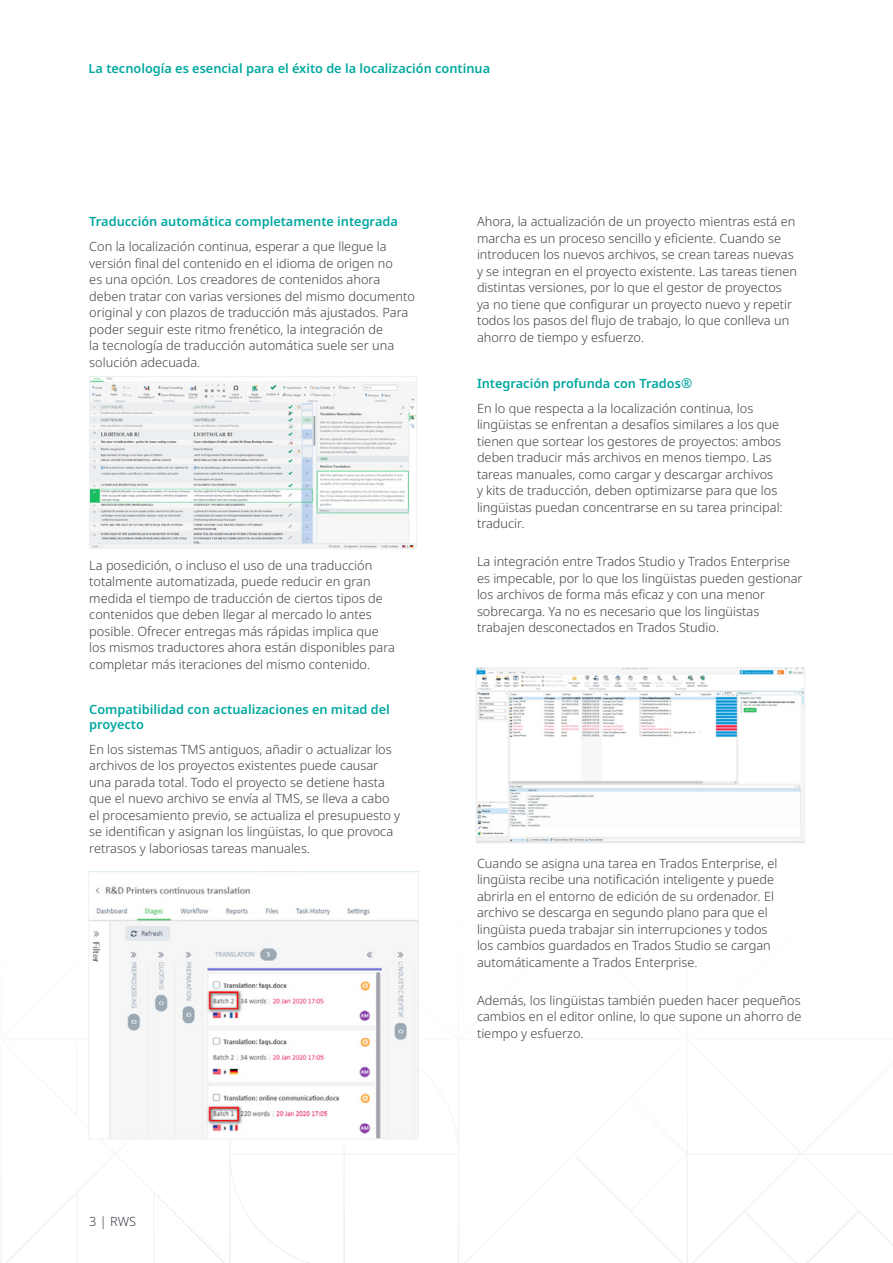
<style>
.page{position:relative;width:893px;height:1263px;background:#fff}
.page>*{position:absolute;margin:0;border:0;box-sizing:border-box;transform-origin:0 0}
.t1{font:300 12.75px/16.5px "Noto Sans";color:#414141}
.t2{font:600 12.75px/15.3px "Noto Sans";color:#00a89f}
.t3{font:300 12.75px "Noto Sans";color:#292b36}
.s1{font-weight:600;color:#00a89f}
.s2{font-weight:600;font-size:13.5px;color:#00a89f}
</style>
<div class="page">
<img style="left:91px;top:378px;width:324px;height:169px">
<div style="left:89px;top:376px;width:328px;height:173px;border:1px solid #edf1f4"></div>
<img style="left:91px;top:886px;width:326px;height:251px">
<div style="left:89px;top:872px;width:330px;height:267px;border:1px solid #edf1f4"></div>
<img style="left:478px;top:669px;width:325px;height:172px">
<div style="left:476px;top:667px;width:329px;height:176px;border:1px solid #edf1f4"></div>
<p class="t2" style="left:89px;top:61px;width:403px">La tecnología es esencial para el éxito de la localización continua</p>
<p class="t2" style="left:89px;top:214px;width:310px">Traducción automática completamente integrada</p>
<p class="t1" style="left:89px;top:239px;width:327px">Con la localización continua, esperar a que llegue la versión final del contenido en el idioma de origen no<br>es una opción. Los creadores de contenidos ahora deben tratar con varias versiones del mismo documento original y con plazos de traducción más ajustados. Para poder seguir este ritmo frenético, la integración de<br>la tecnología de traducción automática suele ser una solución adecuada.</p>
<p class="t1" style="left:89px;top:557px;width:307px">La posedición, o incluso el uso de una traducción totalmente automatizada, puede reducir en gran medida el tiempo de traducción de ciertos tipos de contenidos que deben llegar al mercado lo antes posible. Ofrecer entregas más rápidas implica que los mismos traductores ahora están disponibles para completar más iteraciones del mismo contenido.</p>
<p class="t2" style="left:89px;top:702px;width:302px">Compatibilidad con actualizaciones en mitad del proyecto</p>
<p class="t1" style="left:89px;top:741px;width:312px">En los sistemas TMS antiguos, añadir o actualizar los archivos de los proyectos existentes puede causar una parada total. Todo el proyecto se detiene hasta que el nuevo archivo se envía al TMS, se lleva a cabo el procesamiento previo, se actualiza el presupuesto y se identifican y asignan los lingüistas, lo que provoca retrasos y laboriosas tareas manuales.</p>
<p class="t1" style="left:477px;top:214px;width:322px">Ahora, la actualización de un proyecto mientras está en marcha es un proceso sencillo y eficiente. Cuando se introducen los nuevos archivos, se crean tareas nuevas y se integran en el proyecto existente. Las tareas tienen distintas versiones, por lo que el gestor de proyectos ya no tiene que configurar un proyecto nuevo y repetir todos los pasos del flujo de trabajo, lo que conlleva un ahorro de tiempo y esfuerzo.</p>
<p class="t1" style="left:477px;top:371px;width:278px;line-height:25px"><span class="s1">Integración profunda con Trados</span><span class="s2">®<br></span>En lo que respecta a la localización continua, los</p>
<p class="t1" style="left:477px;top:417px;width:307px">lingüistas se enfrentan a desafíos similares a los que tienen que sortear los gestores de proyectos: ambos deben traducir más archivos en menos tiempo. Las tareas manuales, como cargar y descargar archivos<br>y kits de traducción, deben optimizarse para que los lingüistas puedan concentrarse en su tarea principal: traducir.</p>
<p class="t1" style="left:477px;top:553px;width:327px">La integración entre Trados Studio y Trados Enterprise es impecable, por lo que los lingüistas pueden gestionar los archivos de forma más eficaz y con una menor sobrecarga. Ya no es necesario que los lingüistas trabajen desconectados en Trados Studio.</p>
<p class="t1" style="left:477px;top:855px;width:302px">Cuando se asigna una tarea en Trados Enterprise, el lingüista recibe una notificación inteligente y puede abrirla en el entorno de edición de su ordenador. El archivo se descarga en segundo plano para que el lingüista pueda trabajar sin interrupciones y todos los cambios guardados en Trados Studio se cargan automáticamente a Trados Enterprise.</p>
<p class="t1" style="left:477px;top:992px;width:326px;text-align:justify">Además, los lingüistas también pueden hacer pequeños cambios en el editor online, lo que supone un ahorro de tiempo y esfuerzo.</p>
<p class="t3" style="left:89px;top:1212px;width:48px">3 | RWS</p>
</div>
